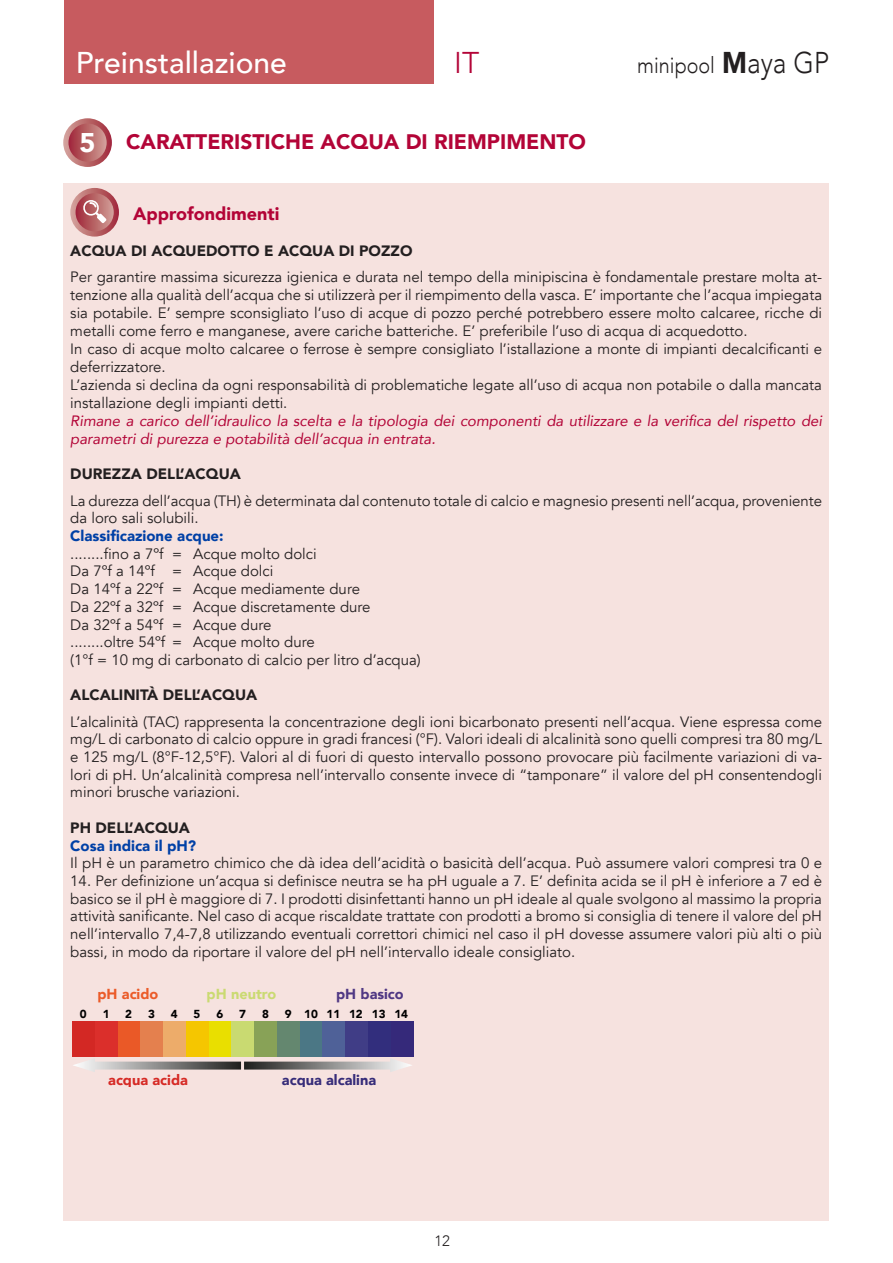
<style>
.page{position:relative;width:893px;height:1263px;background:#fff}
.page>*{position:absolute;margin:0;border:0;box-sizing:border-box;transform-origin:0 0}
.t1{font:500 30px "Avenir";color:#fff}
.t2{font:300 30px "Avenir";color:#b30437}
.NUMERI_CERCHI{font:900 27px "Avenir";color:#fff}
.t3{font:300 22.5px "Avenir";color:#231f20;scale:.88 1}
.SOTTOTITOLO_ROSSO{font:900 21px "Avenir";color:#b30437}
.SOTTOTITOLO_PICCOLO{font:900 18px "Avenir";color:#b30437}
.TESTO_CORRENTE{font:15px/17.7px "Avenir";color:#231f20;text-align:justify}
.CORSIVO{font:italic 15px/18px "Avenir";color:#b30437}
.SOTTOTITOLO_MOLTO_PI{font:900 15px "Avenir";color:#231f20}
.TESTO_CORRENTE-2{font:900 15px "Avenir";color:#0040a6}
.TESTO_CORRENTE-3{font:900 15px "Avenir";color:#231f20}
.t4{font:300 15px "Avenir";color:#231f20}
.t5{font:900 14.55px "Avenir";color:#362c79}
.t6{font:900 14.55px "Avenir";color:#d62a25}
.t7{font:900 14.55px "Avenir";color:#cada72}
.t8{font:900 14.55px "Avenir";color:#503884}
.t9{font:900 14.55px "Avenir";color:#eb5b29}
.t10{font:900 11.55px "Avenir";color:#000}
.s1{font-weight:900;font-size:30px}
.s2{font-size:30px}
</style>
<div class="page">
<div style="left:64px;top:0;width:370px;height:84px;background:#c75b5f"></div>
<div style="left:63px;top:183px;width:766px;height:1037px;background:#f6e2df"></div>
<svg style="left:70px;top:188px;width:49px;height:49px"></svg>
<svg style="left:76px;top:193px;width:38px;height:38px"></svg>
<svg style="left:82px;top:199px;width:25px;height:24px"></svg>
<div style="left:72px;top:1021px;width:23px;height:35px;background:#d32824"></div>
<div style="left:95px;top:1021px;width:23px;height:35px;background:#db2f2b"></div>
<div style="left:118px;top:1021px;width:22px;height:35px;background:#ea5927"></div>
<div style="left:141px;top:1021px;width:22px;height:35px;background:#e4804e"></div>
<div style="left:163px;top:1021px;width:23px;height:35px;background:#edac6a"></div>
<div style="left:186px;top:1021px;width:23px;height:35px;background:#f5c600"></div>
<div style="left:209px;top:1021px;width:22px;height:35px;background:#e9df00"></div>
<div style="left:232px;top:1021px;width:22px;height:35px;background:#c9da71"></div>
<div style="left:254px;top:1021px;width:23px;height:35px;background:#88a257"></div>
<div style="left:277px;top:1021px;width:23px;height:35px;background:#64876f"></div>
<div style="left:300px;top:1021px;width:22px;height:35px;background:#4b7785"></div>
<div style="left:323px;top:1021px;width:22px;height:35px;background:#4f6198"></div>
<div style="left:345px;top:1021px;width:23px;height:35px;background:#403d86"></div>
<div style="left:368px;top:1021px;width:23px;height:35px;background:#322e7d"></div>
<div style="left:391px;top:1021px;width:22px;height:35px;background:#35297a"></div>
<svg style="left:73px;top:1058px;width:339px;height:14px"></svg>
<svg style="left:63px;top:118px;width:49px;height:49px"></svg>
<svg style="left:68px;top:124px;width:39px;height:38px"></svg>
<h1 class="t1" style="left:76px;top:36px;width:213px">Preinstallazione</h1>
<h1 class="t2" style="left:454px;top:44px;width:27px">IT</h1>
<h3 class="t3" style="left:637px;top:52px;width:220px">minipool <span class="s1">M</span><span class="s2">aya GP</span></h3>
<p class="NUMERI_CERCHI" style="left:80px;top:120px;width:17px">5</p>
<p class="SOTTOTITOLO_ROSSO" style="left:126px;top:124px;width:462px">CARATTERISTICHE ACQUA DI RIEMPIMENTO</p>
<p class="SOTTOTITOLO_PICCOLO" style="left:133px;top:198px;width:148px">Approfondimenti</p>
<p class="SOTTOTITOLO_MOLTO_PI" style="left:70px;top:237px;width:344px">ACQUA DI ACQUEDOTTO E ACQUA DI POZZO</p>
<p class="TESTO_CORRENTE" style="left:70px;top:268px;width:753px">Per garantire massima sicurezza igienica e durata nel tempo della minipiscina è fondamentale prestare molta at&shy;tenzione alla qualità dell’acqua che si utilizzerà per il riempimento della vasca. E’ importante che l’acqua impiegata sia potabile. E’ sempre sconsigliato l’uso di acque di pozzo perché potrebbero essere molto calcaree, ricche di metalli come ferro e manganese, avere cariche batteriche. E’ preferibile l’uso di acqua di acquedotto.</p>
<p class="TESTO_CORRENTE" style="left:70px;top:340px;width:753px">In caso di acque molto calcaree o ferrose è sempre consigliato l’istallazione a monte di impianti decalcificanti e deferrizzatore.</p>
<p class="TESTO_CORRENTE" style="left:70px;top:376px;width:753px">L’azienda si declina da ogni responsabilità di problematiche legate all’uso di acqua non potabile o dalla mancata installazione degli impianti detti.</p>
<p class="CORSIVO" style="left:70px;top:412px;width:753px">Rimane a carico dell’idraulico la scelta e la tipologia dei componenti da utilizzare e la verifica del rispetto dei parametri di purezza e potabilità dell’acqua in entrata.</p>
<p class="SOTTOTITOLO_MOLTO_PI" style="left:70px;top:461px;width:172px">DUREZZA DELL’ACQUA</p>
<p class="TESTO_CORRENTE" style="left:70px;top:492px;width:753px">La durezza dell’acqua (TH) è determinata dal contenuto totale di calcio e magnesio presenti nell’acqua, proveniente da loro sali solubili.</p>
<p class="TESTO_CORRENTE-2" style="left:70px;top:523px;width:155px">Classificazione acque:</p>
<p class="TESTO_CORRENTE" style="left:70px;top:545px;width:248px">........fino a 7ºf = Acque molto dolci</p>
<p class="TESTO_CORRENTE" style="left:70px;top:563px;width:205px">Da 7ºf a 14ºf = Acque dolci</p>
<p class="TESTO_CORRENTE" style="left:70px;top:580px;width:291px">Da 14ºf a 22ºf = Acque mediamente dure</p>
<p class="TESTO_CORRENTE" style="left:70px;top:598px;width:302px">Da 22ºf a 32ºf = Acque discretamente dure</p>
<p class="TESTO_CORRENTE" style="left:70px;top:616px;width:203px">Da 32ºf a 54ºf = Acque dure</p>
<p class="TESTO_CORRENTE" style="left:70px;top:633px;width:246px">........oltre 54ºf = Acque molto dure</p>
<p class="TESTO_CORRENTE" style="left:70px;top:651px;width:352px">(1°f = 10 mg di carbonato di calcio per litro d’acqua)</p>
<p class="SOTTOTITOLO_MOLTO_PI" style="left:70px;top:682px;width:188px">ALCALINITÀ DELL’ACQUA</p>
<p class="TESTO_CORRENTE" style="left:70px;top:713px;width:753px">L’alcalinità (TAC) rappresenta la concentrazione degli ioni bicarbonato presenti nell’acqua. Viene espressa come mg/L di carbonato di calcio oppure in gradi francesi (°F). Valori ideali di alcalinità sono quelli compresi tra 80 mg/L e 125 mg/L (8°F-12,5°F). Valori al di fuori di questo intervallo possono provocare più facilmente variazioni di va&shy;lori di pH. Un’alcalinità compresa nell’intervallo consente invece di “tamponare” il valore del pH consentendogli minori brusche variazioni.</p>
<p class="TESTO_CORRENTE-3" style="left:70px;top:815px;width:121px">PH DELL’ACQUA</p>
<p class="TESTO_CORRENTE-2" style="left:70px;top:832px;width:127px">Cosa indica il pH?</p>
<p class="TESTO_CORRENTE" style="left:70px;top:854px;width:753px">Il pH è un parametro chimico che dà idea dell’acidità o basicità dell’acqua. Può assumere valori compresi tra 0 e</p>
<p class="TESTO_CORRENTE" style="left:70px;top:872px;width:753px">14. Per definizione un’acqua si definisce neutra se ha pH uguale a 7. E’ definita acida se il pH è inferiore a 7 ed è basico se il pH è maggiore di 7. I prodotti disinfettanti hanno un pH ideale al quale svolgono al massimo la propria attività sanificante. Nel caso di acque riscaldate trattate con prodotti a bromo si consiglia di tenere il valore del pH nell’intervallo 7,4-7,8 utilizzando eventuali correttori chimici nel caso il pH dovesse assumere valori più alti o più bassi, in modo da riportare il valore del pH nell’intervallo ideale consigliato.</p>
<p class="t9" style="left:97px;top:981px;width:62px">pH acido</p>
<p class="t7" style="left:207px;top:981px;width:71px">pH neutro</p>
<p class="t8" style="left:336px;top:981px;width:69px">pH basico</p>
<p class="t10" style="left:80px;top:1004px;width:8px">0</p>
<p class="t10" style="left:103px;top:1004px;width:8px">1</p>
<p class="t10" style="left:125px;top:1004px;width:8px">2</p>
<p class="t10" style="left:148px;top:1004px;width:8px">3</p>
<p class="t10" style="left:171px;top:1004px;width:8px">4</p>
<p class="t10" style="left:194px;top:1004px;width:8px">5</p>
<p class="t10" style="left:216px;top:1004px;width:8px">6</p>
<p class="t10" style="left:239px;top:1004px;width:8px">7</p>
<p class="t10" style="left:262px;top:1004px;width:8px">8</p>
<p class="t10" style="left:285px;top:1004px;width:125px">9 10 11 12 13 14</p>
<p class="t6" style="left:108px;top:1068px;width:81px">acqua acida</p>
<p class="t5" style="left:282px;top:1068px;width:96px">acqua alcalina</p>
<p class="t4" style="left:434px;top:1232px;width:17px">12</p>
</div>
